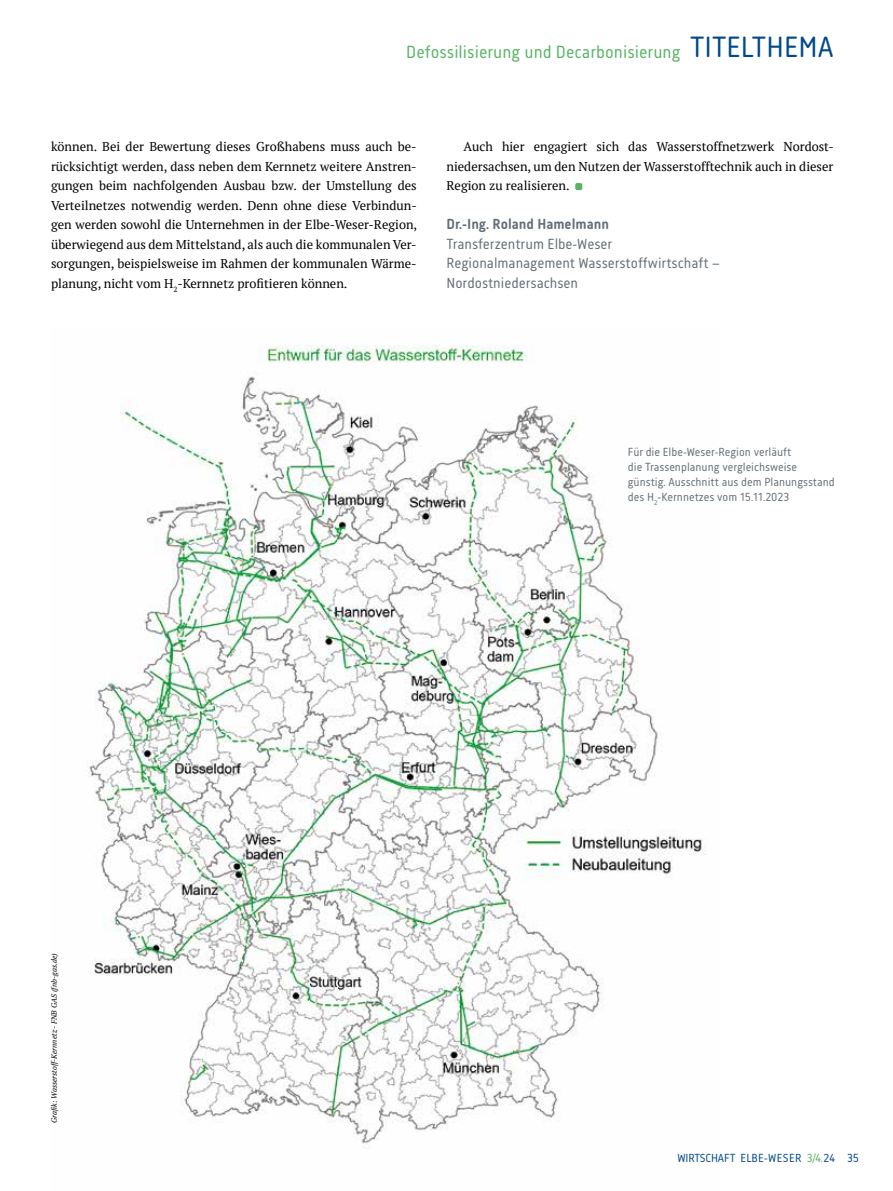
<style>
.page{position:relative;width:893px;height:1191px;background:#fff}
.page>*{position:absolute;margin:0;border:0;box-sizing:border-box;transform-origin:0 0}
.t1{font:18px "Korb";letter-spacing:.005em;color:#57b363}
.t2{font:15px/19.5px "Korb";color:#646e77}
.t3{font:700 15px "Korb";color:#646e77}
.t4{font:12.75px/19.5px "PT Serif";color:#000;text-align:justify}
.t5{font:12px/15px "Korb";color:#646e77}
.t6{font:12px "Korb";letter-spacing:-.01em;color:#004988}
.t7{font:italic 7.5px "PT Serif";color:#000}
.s1{font-size:30px;color:#004988}
.s2{color:#57b363}
</style>
<div class="page">
<img style="left:89px;top:345px;width:617px;height:804px">
<div style="left:575px;top:183px;width:7px;height:7px;background:#57b363;border-radius:2px"></div>
<h1 class="t1" style="left:406px;top:42px;width:429px">Defossilisierung und Decarbonisierung <span class="s1">TITELTHEMA</span></h1>
<p class="t4" style="left:51px;top:137px;width:368px">können. Bei der Bewertung dieses Großhabens muss auch be&shy;rücksichtigt werden, dass neben dem Kernnetz weitere Anstren&shy;gungen beim nachfolgenden Ausbau bzw. der Umstellung des Verteilnetzes notwendig werden. Denn ohne diese Verbindun&shy;gen werden sowohl die Unternehmen in der Elbe-Weser-Region, überwiegend aus dem Mittelstand, als auch die kommunalen Ver&shy;sorgungen, beispielsweise im Rahmen der kommunalen Wärme&shy;planung, nicht vom H<sub>2</sub>-Kernnetz profitieren können.</p>
<p class="t4" style="left:446px;top:137px;width:389px;text-indent:17px">Auch hier engagiert sich das Wasserstoffnetzwerk Nordost&shy;niedersachsen, um den Nutzen der Wasserstofftechnik auch in dieser Region zu realisieren.</p>
<p class="t3" style="left:446px;top:215px;width:164px">Dr.-Ing. Roland Hamelmann</p>
<p class="t2" style="left:446px;top:234px;width:274px">Transferzentrum Elbe-Weser<br>Regionalmanagement Wasserstoffwirtschaft –<br>Nordostniedersachsen</p>
<p class="t5" style="left:628px;top:444px;width:208px">Für die Elbe-Weser-Region verläuft<br>die Trassenplanung vergleichsweise günstig. Ausschnitt aus dem Planungsstand des H<sub>2</sub>-Kernnetzes vom 15.11.2023</p>
<p class="t7" style="left:49px;top:1123px;width:172px;rotate:-90deg">Grafik: Wasserstoff-Kernnetz - FNB GAS (fnb-gas.de)</p>
<p class="t6" style="left:677px;top:1151px;width:159px">WIRTSCHAFT ELBE-WESER <span class="s2">3/4.</span>24</p>
<p class="t6" style="left:847px;top:1151px;width:13px">35</p>
</div>
